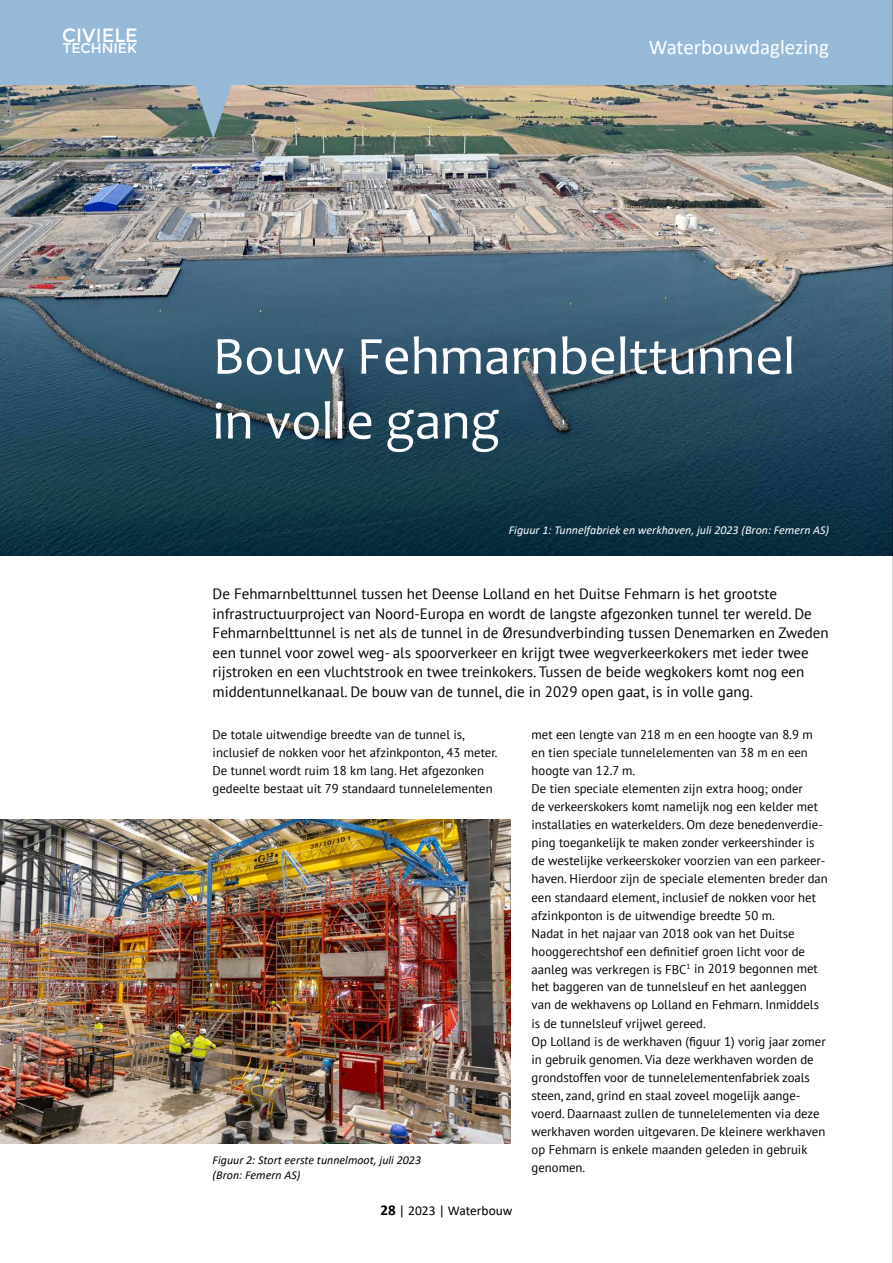
<style>
.page{position:relative;width:893px;height:1263px;background:#fff}
.page>*{position:absolute;margin:0;border:0;box-sizing:border-box;transform-origin:0 0}
.t1{font:54px/64.8px "Candara";color:#fff}
.t2{font:21px "Calibri";color:#fff}
.t3{font:19.2px "Montserrat";color:#fff}
.t4{font:15px/19.5px "PT Sans";color:#000}
.t5{font:14.1px "Montserrat";color:#fff}
.t6{font:13.5px "Calibri";color:#000}
.t7{font:12.75px/18px "PT Sans";color:#000}
.t8{font:italic 12px "Calibri";color:#fff}
.t9{font:italic 12px/14.4px "Calibri";color:#000}
.s1{font-weight:700;font-size:15px}
</style>
<div class="page">
<img style="left:0;top:84px;width:892px;height:472px">
<div style="left:0;top:0;width:893px;height:84px;background:#96b9d7"></div>
<svg style="left:171px;top:84px;width:84px;height:55px;background:#82908c"></svg>
<img style="left:0;top:819px;width:510px;height:325px">
<hr style="left:892px;top:0;width:1px;height:1263px;background:#000">
<h3 class="t3" style="left:62px;top:24px;width:77px">CIVIELE</h3>
<p class="t5" style="left:63px;top:40px;width:76px">TECHNIEK</p>
<h2 class="t2" style="left:649px;top:32px;width:182px">Waterbouwdaglezing</h2>
<h1 class="t1" style="left:213px;top:323px;width:584px">Bouw Fehmarnbelttunnel in volle gang</h1>
<p class="t8" style="left:509px;top:522px;width:322px">Figuur 1: Tunnelfabriek en werkhaven, juli 2023 (Bron: Femern AS)</p>
<p class="t4" style="left:213px;top:584px;width:618px">De Fehmarnbelttunnel tussen het Deense Lolland en het Duitse Fehmarn is het grootste infrastructuurproject van Noord-Europa en wordt de langste afgezonken tunnel ter wereld. De Fehmarnbelttunnel is net als de tunnel in de Øresundverbinding tussen Denemarken en Zweden een tunnel voor zowel weg- als spoorverkeer en krijgt twee wegverkeerkokers met ieder twee rijstroken en een vluchtstrook en twee treinkokers. Tussen de beide wegkokers komt nog een middentunnelkanaal. De bouw van de tunnel, die in 2029 open gaat, is in volle gang.</p>
<p class="t7" style="left:213px;top:726px;width:286px">De totale uitwendige breedte van de tunnel is, inclusief de nokken voor het afzinkponton, 43 meter.<br>De tunnel wordt ruim 18 km lang. Het afgezonken gedeelte bestaat uit 79 standaard tunnelelementen</p>
<p class="t7" style="left:531px;top:726px;width:298px">met een lengte van 218 m en een hoogte van 8.9 m en tien speciale tunnelelementen van 38 m en een hoogte van 12.7 m.<br>De tien speciale elementen zijn extra hoog; onder<br>de verkeerskokers komt namelijk nog een kelder met installaties en waterkelders. Om deze benedenverdie&shy;ping toegankelijk te maken zonder verkeershinder is de westelijke verkeerskoker voorzien van een parkeer&shy;haven. Hierdoor zijn de speciale elementen breder dan een standaard element, inclusief de nokken voor het afzinkponton is de uitwendige breedte 50 m.<br>Nadat in het najaar van 2018 ook van het Duitse hooggerechtshof een definitief groen licht voor de aanleg was verkregen is FBC<sup>1</sup> in 2019 begonnen met het baggeren van de tunnelsleuf en het aanleggen van de wekhavens op Lolland en Fehmarn. Inmiddels is de tunnelsleuf vrijwel gereed.<br>Op Lolland is de werkhaven (figuur 1) vorig jaar zomer in gebruik genomen. Via deze werkhaven worden de grondstoffen voor de tunnelelementenfabriek zoals steen, zand, grind en staal zoveel mogelijk aange&shy;voerd. Daarnaast zullen de tunnelelementen via deze werkhaven worden uitgevaren. De kleinere werkhaven op Fehmarn is enkele maanden geleden in gebruik genomen.</p>
<p class="t9" style="left:213px;top:1152px;width:210px">Figuur 2: Stort eerste tunnelmoot, juli 2023 (Bron: Femern AS)</p>
<p class="t6" style="left:380px;top:1201px;width:134px"><span class="s1">28</span> | 2023 | Waterbouw</p>
</div>
